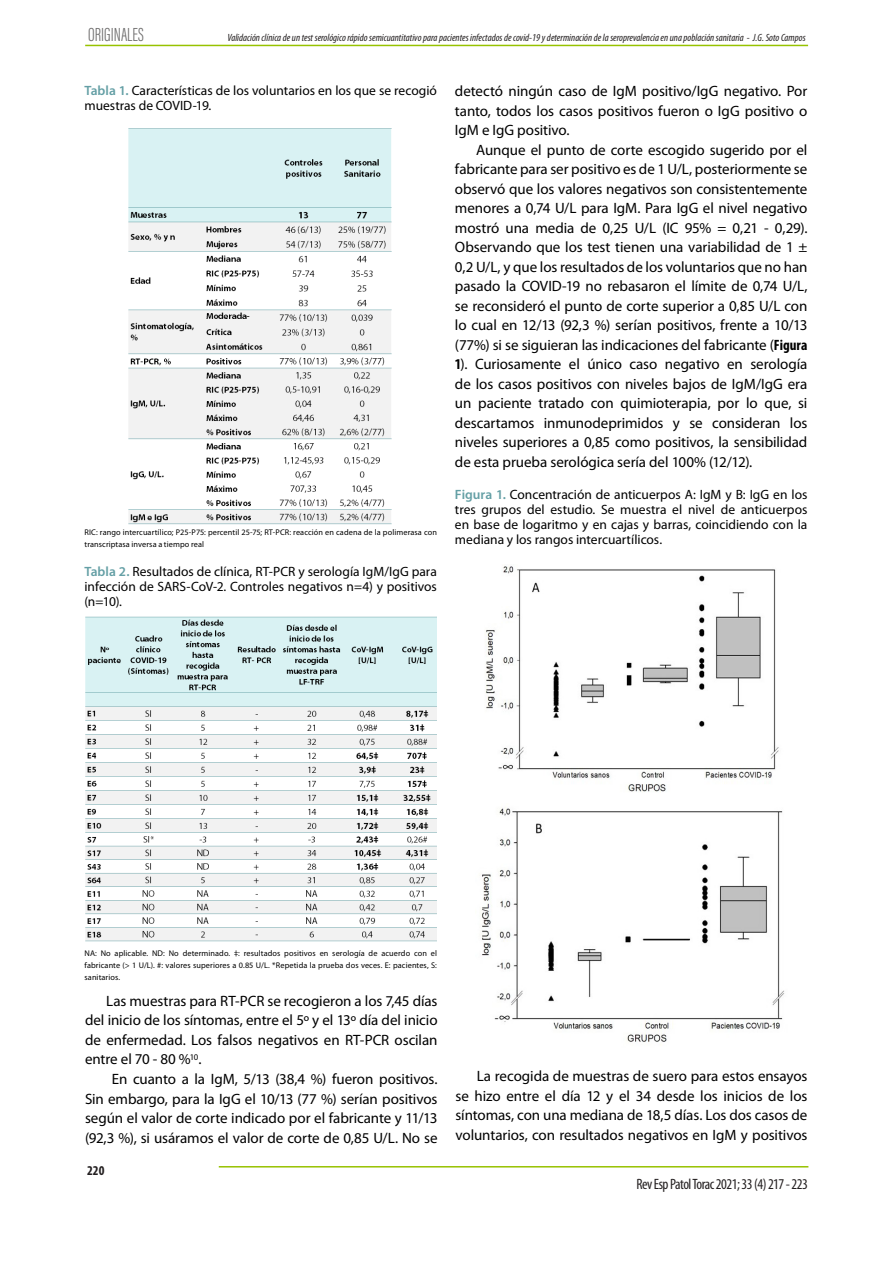
<style>
.page{position:relative;width:893px;height:1263px;background:#fff}
.page>*{position:absolute;margin:0;border:0;box-sizing:border-box;transform-origin:0 0}
.t1{font:19.5px "Acumin Variable Concept";letter-spacing:-.3em;color:#6f6e6e}
.TITULO_INTERIOR{font:15px/19.5px "Myriad Pro";letter-spacing:-.005em;color:#000;text-align:justify}
.t2{font:condensed 15px "Myriad Pro";letter-spacing:-.03em;color:#231f20}
.TITULO_INTERIOR-2{font:13.5px/15px "Myriad Pro";letter-spacing:-.005em;color:#000;text-align:justify}
.t3{font:700 condensed 13.5px "Myriad Pro";color:#231f20}
.TÍTULOS{font:italic condensed 10.5px "Myriad Pro";color:#231f20}
.TITULO_INTERIOR-3{font:8.25px/12px "Myriad Pro";letter-spacing:.01em;color:#000}
.s1{font-weight:600;color:#649fa5}
.s2{font-weight:700;font-stretch:condensed}
</style>
<div class="page">
<hr style="left:85px;top:45px;width:723px;height:1px;background:#97c200">
<hr style="left:219px;top:1166px;width:589px;height:1px;background:#97c200">
<img style="left:128px;top:128px;width:264px;height:397px">
<img style="left:85px;top:616px;width:352px;height:326px">
<img style="left:485px;top:566px;width:294px;height:226px">
<img style="left:481px;top:807px;width:304px;height:235px">
<p class="t1" style="left:88px;top:21px;width:63px">ORIGINALES</p>
<p class="TÍTULOS" style="left:227px;top:31px;width:580px">Validación clínica de un test serológico rápido semicuantitativo para pacientes infectados de covid-19 y determinación de la seroprevalencia en una población sanitaria - J.G. Soto Campos</p>
<p class="TITULO_INTERIOR-2" style="left:85px;top:83px;width:354px"><span class="s1">Tabla 1.</span> Características de los voluntarios en los que se recogió muestras de COVID-19.</p>
<p class="TITULO_INTERIOR-3" style="left:85px;top:526px;width:354px">RIC: rango intercuartílico; P25-P75: percentil 25-75; RT-PCR: reacción en cadena de la polimerasa con transcriptasa inversa a tiempo real</p>
<p class="TITULO_INTERIOR-2" style="left:85px;top:564px;width:354px"><span class="s1">Tabla 2.</span> Resultados de clínica, RT-PCR y serología IgM/IgG para infección de SARS-CoV-2. Controles negativos n=4) y positivos (n=10).</p>
<p class="TITULO_INTERIOR" style="left:455px;top:81px;width:354px">detectó ningún caso de IgM positivo/IgG negativo. Por tanto, todos los casos positivos fueron o IgG positivo o IgM e IgG positivo.</p>
<p class="TITULO_INTERIOR" style="left:455px;top:140px;width:354px;text-indent:21px">Aunque el punto de corte escogido sugerido por el fabricante para ser positivo es de 1 U/L, posteriormente se observó que los valores negativos son consistentemente menores a 0,74 U/L para IgM. Para IgG el nivel negativo mostró una media de 0,25 U/L (IC 95% = 0,21 - 0,29).<br>Observando que los test tienen una variabilidad de 1 ± 0,2 U/L, y que los resultados de los voluntarios que no han pasado la COVID-19 no rebasaron el límite de 0,74 U/L, se reconsideró el punto de corte superior a 0,85 U/L con lo cual en 12/13 (92,3 %) serían positivos, frente a 10/13 (77%) si se siguieran las indicaciones del fabricante (<span class="s2">Figura 1</span>). Curiosamente el único caso negativo en serología de los casos positivos con niveles bajos de IgM/IgG era un paciente tratado con quimioterapia, por lo que, si descartamos inmunodeprimidos y se consideran los niveles superiores a 0,85 como positivos, la sensibilidad de esta prueba serológica sería del 100% (12/12).</p>
<p class="TITULO_INTERIOR-2" style="left:455px;top:487px;width:354px"><span class="s1">Figura 1.</span> Concentración de anticuerpos A: IgM y B: IgG en los tres grupos del estudio. Se muestra el nivel de anticuerpos en base de logaritmo y en cajas y barras, coincidiendo con la mediana y los rangos intercuartílicos.</p>
<p class="TITULO_INTERIOR-3" style="left:85px;top:947px;width:354px;text-align:justify">NA: No aplicable. ND: No determinado. ‡: resultados positivos en serología de acuerdo con el fabricante (&gt; 1 U/L). #: valores superiores a 0.85 U/L. *Repetida la prueba dos veces. E: pacientes, S: sanitarios.</p>
<p class="TITULO_INTERIOR" style="left:85px;top:991px;width:354px;text-indent:21px">Las muestras para RT-PCR se recogieron a los 7,45 días del inicio de los síntomas, entre el 5º y el 13º día del inicio de enfermedad. Los falsos negativos en RT-PCR oscilan entre el 70 - 80 %<sup>10</sup>.</p>
<p class="TITULO_INTERIOR" style="left:85px;top:1069px;width:354px;text-indent:27px">En cuanto a la IgM, 5/13 (38,4 %) fueron positivos.<br>Sin embargo, para la IgG el 10/13 (77 %) serían positivos según el valor de corte indicado por el fabricante y 11/13 (92,3 %), si usáramos el valor de corte de 0,85 U/L. No se</p>
<p class="t3" style="left:87px;top:1162px;width:19px">220</p>
<p class="TITULO_INTERIOR" style="left:455px;top:1066px;width:353px;text-indent:21px">La recogida de muestras de suero para estos ensayos se hizo entre el día 12 y el 34 desde los inicios de los síntomas, con una mediana de 18,5 días. Los dos casos de voluntarios, con resultados negativos en IgM y positivos</p>
<p class="t2" style="left:636px;top:1175px;width:173px">Rev Esp Patol Torac 2021; 33 (4) 217 - 223</p>
</div>
